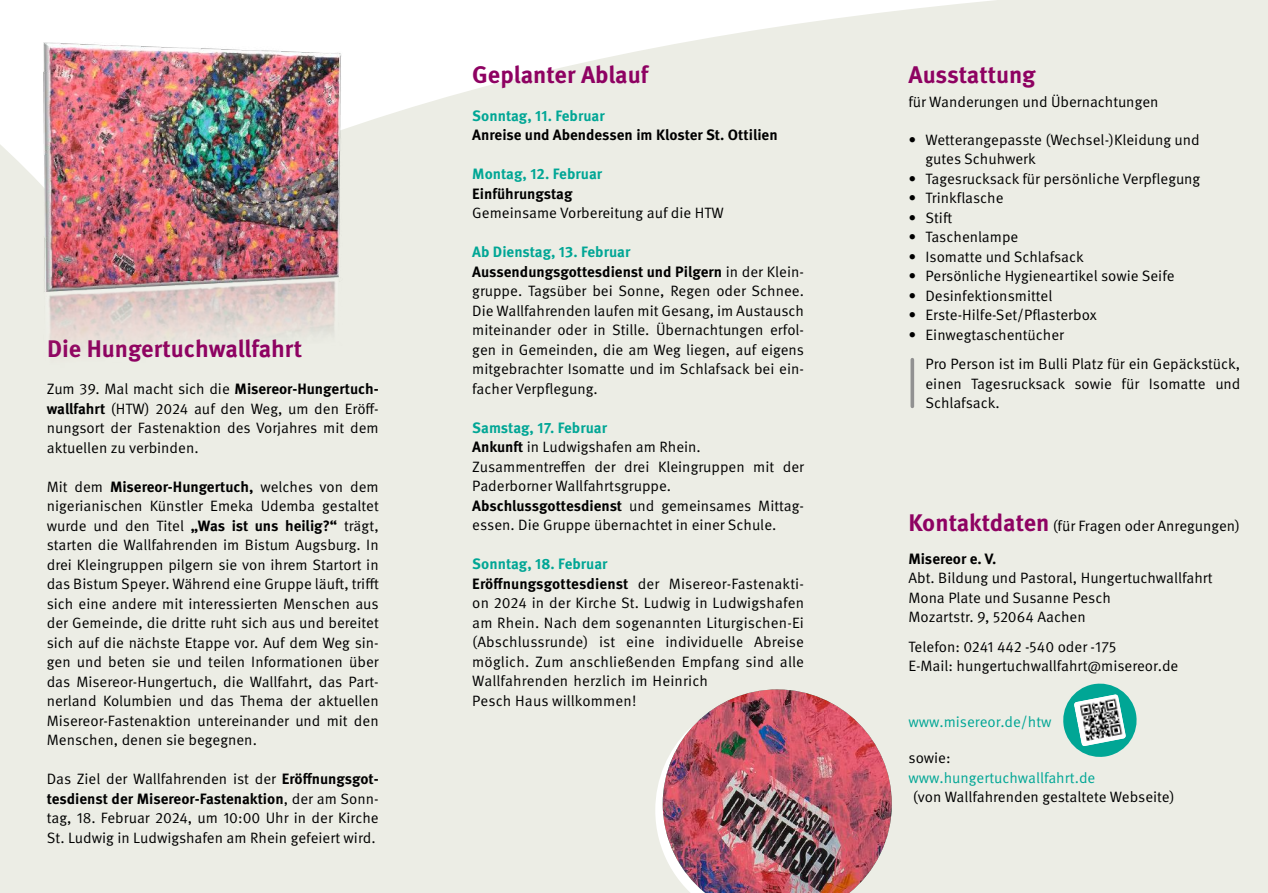
<style>
.page{position:relative;width:1268px;height:893px;background:#fff}
.page>*{position:absolute;margin:0;border:0;box-sizing:border-box;transform-origin:0 0}
.t1{font:700 24px "Meta Pro";color:#8e0262}
.t2{font:15px/19.5px "Meta Pro Norm";color:#000}
.t3{font:700 15px/19.5px "Meta Pro";color:#000}
.t4{font:700 15px "Meta Pro";color:#00a695}
.t5{font:15px "Meta Pro Norm";color:#00a695}
.s1{font-family:"Meta Pro";font-weight:700}
.s2{font-family:"Meta Pro Norm";font-weight:400}
.s3{color:#00a695}
.s4{font-family:"Meta Pro";font-weight:700;font-size:24px;color:#8e0262}
</style>
<div class="page">
<div style="left:850px;top:0;width:417px;height:893px;background:#ecede5"></div>
<div style="left:425px;top:239px;width:425px;height:654px;background:#ecede5"></div>
<div style="left:0;top:0;width:425px;height:893px;background:#ecede5"></div>
<svg style="left:0;top:0;width:994px;height:239px;fill:#ecede5"></svg>
<img style="left:662px;top:689px;width:229px;height:204px">
<svg style="left:1063px;top:683px;width:74px;height:74px"></svg>
<img style="left:1073px;top:695px;width:52px;height:51px">
<hr style="left:910px;top:360px;width:3px;height:46px;background:#919191">
<img style="left:44px;top:42px;width:299px;height:309px">
<h1 class="t1" style="left:47px;top:330px;width:257px">Die Hungertuchwallfahrt</h1>
<p class="t2" style="left:47px;top:378px;width:333px;text-align:justify">Zum 39. Mal macht sich die <span class="s1">Misereor-Hungertuch&shy;wallfahrt</span> (HTW) 2024 auf den Weg, um den Eröff&shy;nungsort der Fastenaktion des Vorjahres mit dem aktuellen zu verbinden.</p>
<p class="t3" style="left:47px;top:476px;width:333px"><span class="s2">Mit dem</span> Misereor-Hungertuch, <span class="s2">welches von dem</span></p>
<p class="t2" style="left:47px;top:495px;width:333px;text-align:justify">nigerianischen Künstler Emeka Udemba gestaltet wurde und den Titel <span class="s1">„Was ist uns heilig?“</span> trägt, starten die Wallfahrenden im Bistum Augsburg. In drei Kleingruppen pilgern sie von ihrem Startort in das Bistum Speyer. Während eine Gruppe läuft, trifft sich eine andere mit interessierten Menschen aus der Gemeinde, die dritte ruht sich aus und bereitet sich auf die nächste Etappe vor. Auf dem Weg sin&shy;gen und beten sie und teilen Informationen über das Misereor-Hungertuch, die Wallfahrt, das Part&shy;nerland Kolumbien und das Thema der aktuellen Misereor-Fastenaktion untereinander und mit den Menschen, denen sie begegnen.</p>
<p class="t2" style="left:47px;top:768px;width:333px">Das Ziel der Wallfahrenden ist der <span class="s1">Eröffnungsgot-</span></p>
<p class="t3" style="left:47px;top:788px;width:333px">tesdienst der Misereor-Fastenaktion<span class="s2">, der am Sonn-</span></p>
<p class="t2" style="left:47px;top:807px;width:333px">tag, 18. Februar 2024, um 10:00 Uhr in der Kirche<br>St. Ludwig in Ludwigshafen am Rhein gefeiert wird.</p>
<h1 class="t1" style="left:472px;top:56px;width:178px">Geplanter Ablauf</h1>
<p class="t4" style="left:472px;top:104px;width:134px">Sonntag, 11. Februar</p>
<p class="t3" style="left:472px;top:124px;width:307px">Anreise und Abendessen im Kloster St. Ottilien</p>
<p class="t4" style="left:472px;top:162px;width:131px">Montag, 12. Februar</p>
<p class="t3" style="left:472px;top:183px;width:102px">Einführungstag</p>
<p class="t2" style="left:472px;top:202px;width:253px">Gemeinsame Vorbereitung auf die HTW</p>
<p class="t3" style="left:472px;top:241px;width:333px"><span class="s3">Ab Dienstag, 13. Februar<br></span>Aussendungsgottesdienst und Pilgern <span class="s2">in der Klein-</span></p>
<p class="t2" style="left:472px;top:280px;width:333px;text-align:justify">gruppe. Tagsüber bei Sonne, Regen oder Schnee.<br>Die Wallfahrenden laufen mit Gesang, im Austausch miteinander oder in Stille. Übernachtungen erfol&shy;gen in Gemeinden, die am Weg liegen, auf eigens mitgebrachter Isomatte und im Schlafsack bei ein&shy;facher Verpflegung.</p>
<p class="t4" style="left:472px;top:416px;width:136px">Samstag, 17. Februar</p>
<p class="t2" style="left:472px;top:436px;width:333px"><span class="s1">Ankunft</span> in Ludwigshafen am Rhein.<br>Zusammentreffen der drei Kleingruppen mit der<br>Paderborner Wallfahrtsgruppe.</p>
<p class="t3" style="left:472px;top:495px;width:333px">Abschlussgottesdienst <span class="s2">und gemeinsames Mittag-</span></p>
<p class="t2" style="left:472px;top:514px;width:305px">essen. Die Gruppe übernachtet in einer Schule.</p>
<p class="t4" style="left:472px;top:552px;width:137px">Sonntag, 18. Februar</p>
<p class="t2" style="left:472px;top:573px;width:333px"><span class="s1">Eröffnungsgottesdienst</span> der Misereor-Fastenakti&shy;on 2024 in der Kirche St. Ludwig in Ludwigshafen am Rhein. Nach dem sogenannten Liturgischen-Ei (Abschlussrunde) ist eine individuelle Abreise möglich. Zum anschließenden Empfang sind alle Wallfahrenden herzlich im Heinrich<br>Pesch Haus willkommen!</p>
<h1 class="t1" style="left:908px;top:56px;width:129px">Ausstattung</h1>
<p class="t2" style="left:908px;top:91px;width:251px">für Wanderungen und Übernachtungen</p>
<p class="t2" style="left:925px;top:129px;width:276px;text-indent:-17px">• Wetterangepasste (Wechsel-)Kleidung und gutes Schuhwerk</p>
<p class="t2" style="left:908px;top:168px;width:293px">• Tagesrucksack für persönliche Verpflegung</p>
<p class="t2" style="left:908px;top:187px;width:97px">• Trinkflasche</p>
<p class="t2" style="left:908px;top:207px;width:45px">• Stift</p>
<p class="t2" style="left:908px;top:226px;width:111px">• Taschenlampe</p>
<p class="t2" style="left:908px;top:246px;width:177px">• Isomatte und Schlafsack</p>
<p class="t2" style="left:908px;top:265px;width:267px">• Persönliche Hygieneartikel sowie Seife</p>
<p class="t2" style="left:908px;top:285px;width:145px">• Desinfektionsmittel</p>
<p class="t2" style="left:908px;top:304px;width:190px">• Erste-Hilfe-Set/Pflasterbox</p>
<p class="t2" style="left:925px;top:319px;width:316px;line-height:29.2px;text-indent:-17px">• Einwegtaschentücher<br>Pro Person ist im Bulli Platz für ein Gepäckstück,</p>
<p class="t2" style="left:925px;top:373px;width:316px">einen Tagesrucksack sowie für Isomatte und<br>Schlafsack.</p>
<p class="t2" style="left:908px;top:515px;width:333px"><span class="s4">Kontaktdaten</span> (für Fragen oder Anregungen)</p>
<p class="t3" style="left:908px;top:548px;width:89px">Misereor e. V.</p>
<p class="t2" style="left:908px;top:567px;width:306px">Abt. Bildung und Pastoral, Hungertuchwallfahrt<br>Mona Plate und Susanne Pesch<br>Mozartstr. 9, 52064 Aachen</p>
<p class="t2" style="left:908px;top:636px;width:271px">Telefon: 0241 442 -540 oder -175<br>E-Mail: hungertuchwallfahrt@misereor.de</p>
<p class="t5" style="left:908px;top:710px;width:145px">www.misereor.de/htw</p>
<p class="t2" style="left:908px;top:747px;width:44px">sowie:</p>
<p class="t5" style="left:908px;top:766px;width:188px">www.hungertuchwallfahrt.de</p>
<p class="t2" style="left:912px;top:786px;width:263px">(von Wallfahrenden gestaltete Webseite)</p>
</div>
